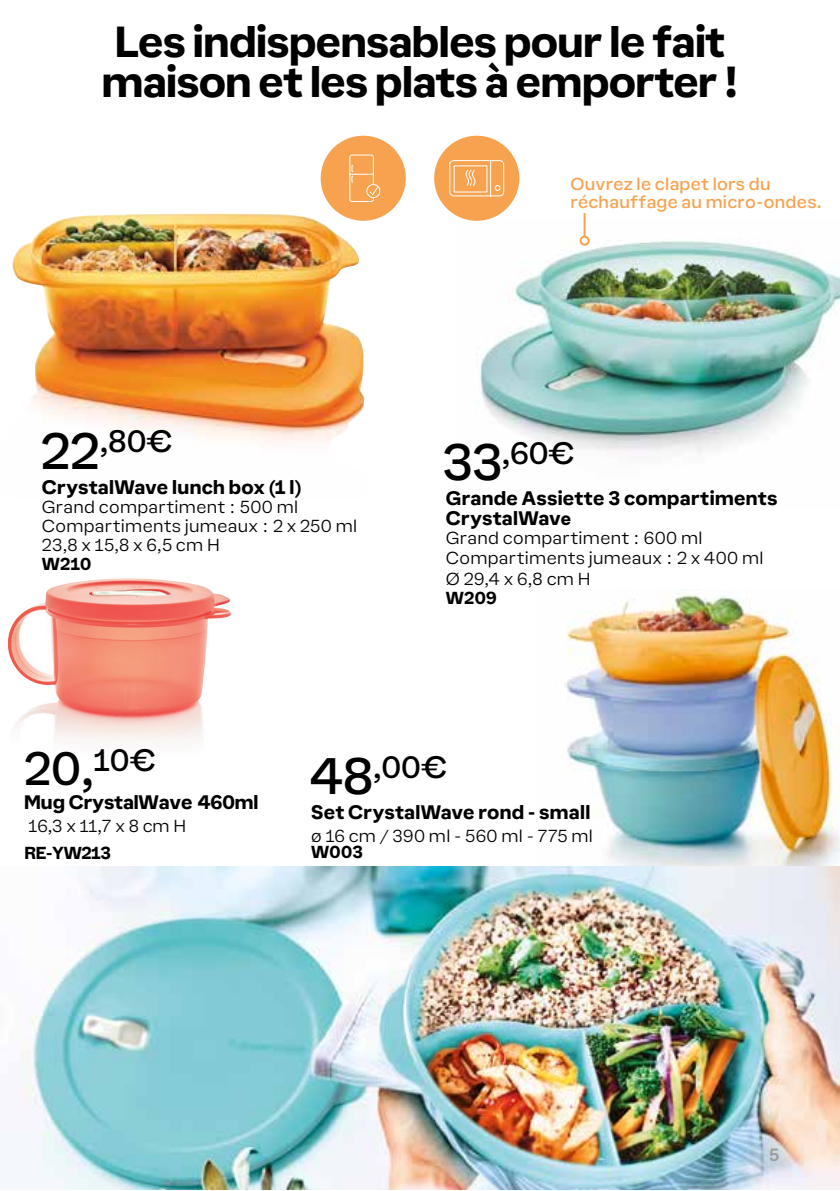
<style>
.page{position:relative;width:840px;height:1191px;background:#fff}
.page>*{position:absolute;margin:0;border:0;box-sizing:border-box;transform-origin:0 0}
.t1{font:43.2px "Earl Sans";color:#000}
.t2{font:700 40px/40px "Earl Sans";letter-spacing:-.015em;color:#000;text-align:center}
.t3{font:28.6px "Earl Sans";color:#000}
.t4{font:700 18px/19.8px "Earl Sans";letter-spacing:.015em;color:#000}
.t5{font:700 18px "Earl Sans";letter-spacing:-.01em;color:#000}
.t6{font:500 18px "Tupper PRO";color:#9d9d9c}
.t7{font:300 16px/19.2px "Earl Sans";letter-spacing:.02em;color:#000}
.t8{font:16px/18px "Earl Sans";letter-spacing:.02em;color:#f6a24f}
.t9{font:700 16px "Earl Sans";letter-spacing:.01em;color:#000}
.s1{font-size:47.2px}
.s2{font-family:"Tupper PRO"}
</style>
<div class="page">
<img style="left:538px;top:589px;width:301px;height:278px">
<img style="left:1px;top:867px;width:838px;height:322px">
<img style="left:0;top:677px;width:1px;height:514px">
<img style="left:469px;top:219px;width:370px;height:234px">
<img style="left:12px;top:214px;width:353px;height:229px">
<div style="left:434px;top:136px;width:85px;height:85px;background:#f6a24f;border-radius:50%"></div>
<svg style="left:449px;top:160px;width:55px;height:37px"></svg>
<div style="left:320px;top:136px;width:85px;height:85px;background:#f6a24f;border-radius:50%"></div>
<svg style="left:349px;top:154px;width:31px;height:48px"></svg>
<hr style="left:583px;top:213px;width:2px;height:24px;background:#f6a24f">
<div style="left:579px;top:236px;width:10px;height:10px;border:2px solid #f6a24f;border-radius:50%"></div>
<img style="left:7px;top:578px;width:224px;height:164px">
<h2 class="t2" style="left:102px;top:18px;width:637px">Les indispensables pour le fait maison et les plats à emporter !</h2>
<h3 class="t3" style="left:41px;top:417px;width:133px"><span class="s1">22</span>,80€</h3>
<p class="t4" style="left:42px;top:475px;width:261px">CrystalWave lunch box (1 l)</p>
<p class="t7" style="left:42px;top:496px;width:316px">Grand compartiment : 500 ml<br>Compartiments jumeaux : 2 x 250 ml<br>23,8 x 15,8 x 6,5 cm H</p>
<p class="t9" style="left:42px;top:550px;width:51px">W210</p>
<p class="t8" style="left:570px;top:174px;width:253px">Ouvrez le clapet lors du réchauffage au micro-ondes.</p>
<h3 class="t3" style="left:442px;top:429px;width:134px"><span class="s1">33</span>,60€</h3>
<p class="t4" style="left:445px;top:487px;width:333px">Grande Assiette 3 compartiments<br>CrystalWav<span class="s2">e</span></p>
<p class="t7" style="left:445px;top:527px;width:319px">Grand compartiment : 600 ml<br>Compartiments jumeaux : 2 x 400 ml</p>
<p class="t7" style="left:445px;top:568px;width:146px">Ø 29,4 x 6,8 cm H</p>
<p class="t9" style="left:445px;top:584px;width:52px">W209</p>
<h1 class="t1" style="left:24px;top:732px;width:133px">20,<sup>10€</sup></h1>
<p class="t5" style="left:24px;top:786px;width:235px">Mug CrystalWave 460ml</p>
<p class="t7" style="left:29px;top:815px;width:159px">16,3 x 11,7 x 8 cm H</p>
<p class="t9" style="left:24px;top:839px;width:88px">RE-YW213</p>
<h3 class="t3" style="left:310px;top:743px;width:138px"><span class="s1">48</span>,00€</h3>
<p class="t4" style="left:311px;top:801px;width:280px">Set CrystalWave rond - small</p>
<p class="t7" style="left:311px;top:825px;width:283px">ø 16 cm / 390 ml - 560 ml - 775 ml</p>
<p class="t9" style="left:311px;top:837px;width:53px">W003</p>
<p class="t6" style="left:768px;top:1140px;width:12px">5</p>
</div>
